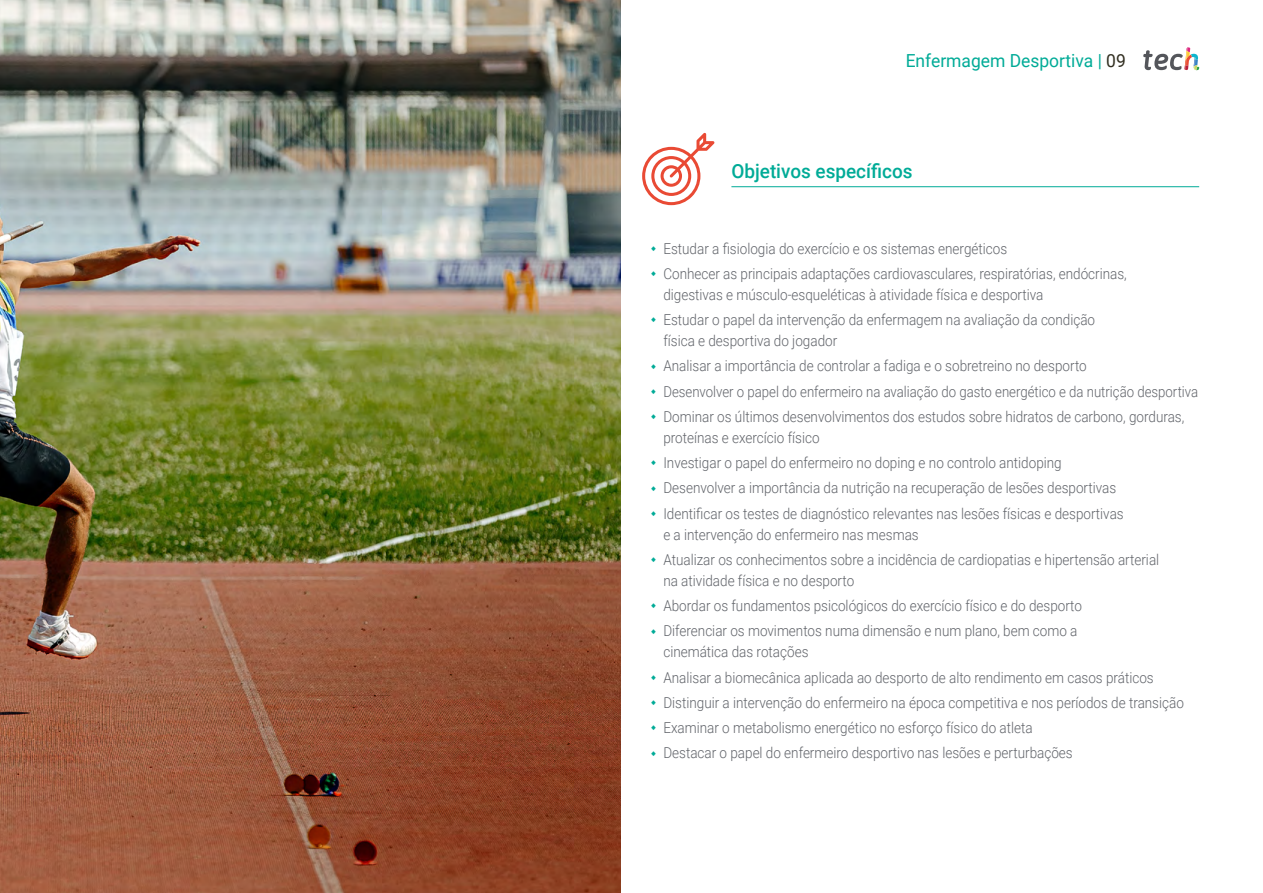
<style>
.page{position:relative;width:1263px;height:893px;background:#fff}
.page>*{position:absolute;margin:0;border:0;box-sizing:border-box;transform-origin:0 0}
.t1{font:500 19.5px "Roboto";color:#00ab97}
.t2{font:18px "Roboto";color:#00ab97}
.t3{font:300 15px/25.2px "Roboto";color:#61646a;scale:.9 1}
.s1{color:#312e20}
</style>
<div class="page">
<img style="left:0;top:0;width:621px;height:893px">
<hr style="left:731px;top:186px;width:468px;height:1px;background:#00ab97">
<svg style="left:642px;top:133px;width:72px;height:72px"></svg>
<svg style="left:1143px;top:47px;width:56px;height:24px"></svg>
<p class="t2" style="left:906px;top:48px;width:222px">Enfermagem Desportiva | <span class="s1">09</span></p>
<h1 class="t1" style="left:731px;top:158px;width:183px">Objetivos específicos</h1>
<p class="t3" style="left:663px;top:235px;width:516px">Estudar a fisiologia do exercício e os sistemas energéticos<br>Conhecer as principais adaptações cardiovasculares, respiratórias, endócrinas,</p>
<p class="t3" style="left:663px;top:281px;width:481px">digestivas e músculo-esqueléticas à atividade física e desportiva<br>Estudar o papel da intervenção da enfermagem na avaliação da condição</p>
<p class="t3" style="left:663px;top:328px;width:596px">física e desportiva do jogador<br>Analisar a importância de controlar a fadiga e o sobretreino no desporto<br>Desenvolver o papel do enfermeiro na avaliação do gasto energético e da nutrição desportiva Dominar os últimos desenvolvimentos dos estudos sobre hidratos de carbono, gorduras,</p>
<p class="t3" style="left:663px;top:424px;width:513px">proteínas e exercício físico<br>Investigar o papel do enfermeiro no doping e no controlo antidoping Desenvolver a importância da nutrição na recuperação de lesões desportivas Identificar os testes de diagnóstico relevantes nas lesões físicas e desportivas</p>
<p class="t3" style="left:663px;top:521px;width:552px">e a intervenção do enfermeiro nas mesmas<br>Atualizar os conhecimentos sobre a incidência de cardiopatias e hipertensão arterial</p>
<p class="t3" style="left:663px;top:567px;width:467px">na atividade física e no desporto<br>Abordar os fundamentos psicológicos do exercício físico e do desporto<br>Diferenciar os movimentos numa dimensão e num plano, bem como a</p>
<p class="t3" style="left:663px;top:639px;width:580px">cinemática das rotações<br>Analisar a biomecânica aplicada ao desporto de alto rendimento em casos práticos Distinguir a intervenção do enfermeiro na época competitiva e nos períodos de transição Examinar o metabolismo energético no esforço físico do atleta<br>Destacar o papel do enfermeiro desportivo nas lesões e perturbações</p>
</div>
